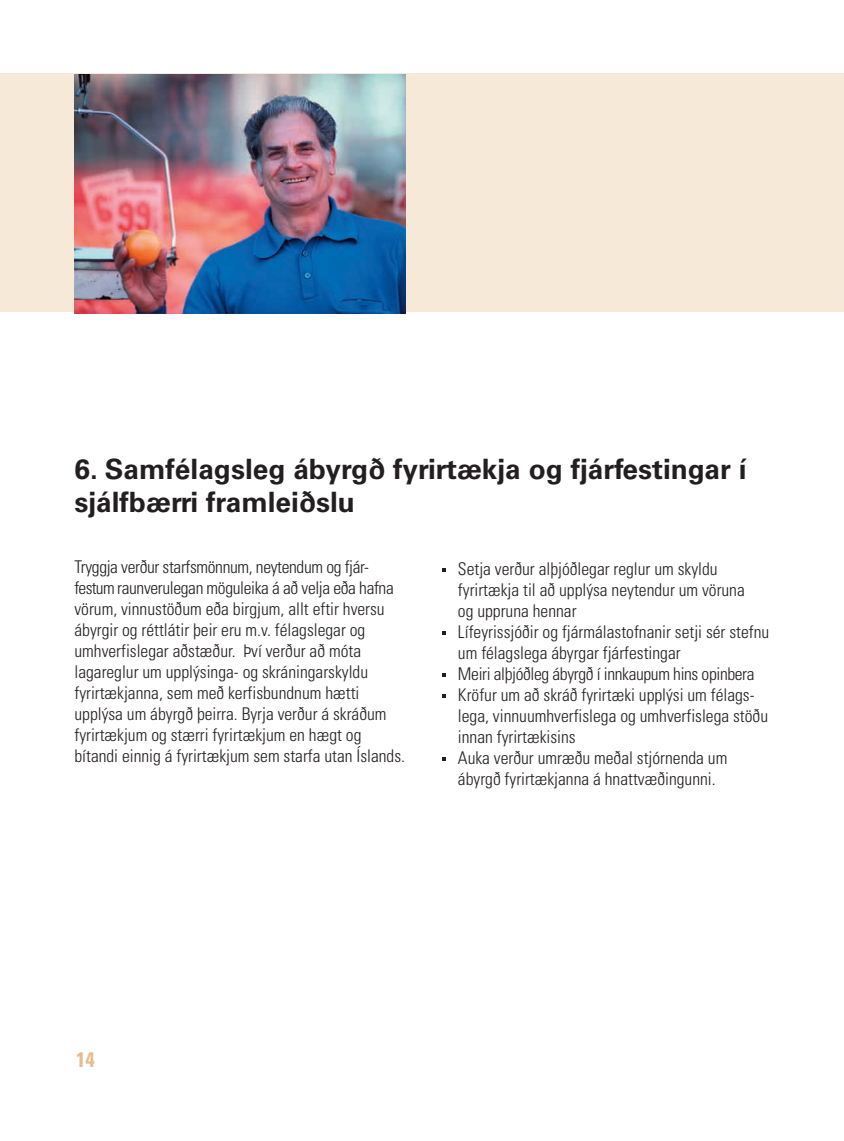
<style>
.page{position:relative;width:844px;height:1141px;background:#fff}
.page>*{position:absolute;margin:0;border:0;box-sizing:border-box;transform-origin:0 0}
.t1{font:300 condensed 52.5px "Univers";color:#231f20}
.t2{font:700 28px/33.6px "Univers";color:#231f20}
.t3{font:700 condensed 21px "Univers";color:#e5bd90}
.t4{font:300 condensed 17.5px/21px "Univers";color:#231f20}
.t5{font:300 condensed 17.5px "Univers";letter-spacing:-.02em;color:#231f20}
</style>
<div class="page">
<div style="left:0;top:74px;width:843px;height:238px;background:#f7e9d7"></div>
<img style="left:74px;top:74px;width:332px;height:239px">
<h2 class="t2" style="left:74px;top:452px;width:673px">6. Samfélagsleg ábyrgð fyrirtækja og fjárfestingar í sjálfbærri framleiðslu</h2>
<p class="t4" style="left:74px;top:556px;width:332px">Tryggja verður starfsmönnum, neytendum og fjár&shy;festum raunverulegan möguleika á að velja eða hafna vörum, vinnustöðum eða birgjum, allt eftir hversu ábyrgir og réttlátir þeir eru m.v. félagslegar og umhverfislegar aðstæður. Því verður að móta lagareglur um upplýsinga- og skráningarskyldu fyrirtækjanna, sem með kerfisbundnum hætti upplýsa um ábyrgð þeirra. Byrja verður á skráðum fyrirtækjum og stærri fyrirtækjum en hægt og bítandi einnig á fyrirtækjum sem starfa utan Íslands.</p>
<h1 class="t1" style="left:438px;top:522px;width:13px">.</h1>
<p class="t4" style="left:458px;top:558px;width:288px">Setja verður alþjóðlegar reglur um skyldu fyrirtækja til að upplýsa neytendur um vöruna og uppruna hennar</p>
<h1 class="t1" style="left:438px;top:585px;width:13px">.</h1>
<p class="t4" style="left:458px;top:621px;width:312px">Lífeyrissjóðir og fjármálastofnanir setji sér stefnu um félagslega ábyrgar fjárfestingar</p>
<h1 class="t1" style="left:438px;top:627px;width:13px">.</h1>
<p class="t5" style="left:458px;top:663px;width:298px">Meiri alþjóðleg ábyrgð í innkaupum hins opinbera</p>
<h1 class="t1" style="left:438px;top:648px;width:13px">.</h1>
<p class="t4" style="left:458px;top:684px;width:311px">Kröfur um að skráð fyrirtæki upplýsi um félags&shy;lega, vinnuumhverfislega og umhverfislega stöðu innan fyrirtækisins</p>
<h1 class="t1" style="left:438px;top:711px;width:13px">.</h1>
<p class="t4" style="left:458px;top:747px;width:271px">Auka verður umræðu meðal stjórnenda um ábyrgð fyrirtækjanna á hnattvæðingunni.</p>
<p class="t3" style="left:76px;top:1046px;width:20px">14</p>
</div>
